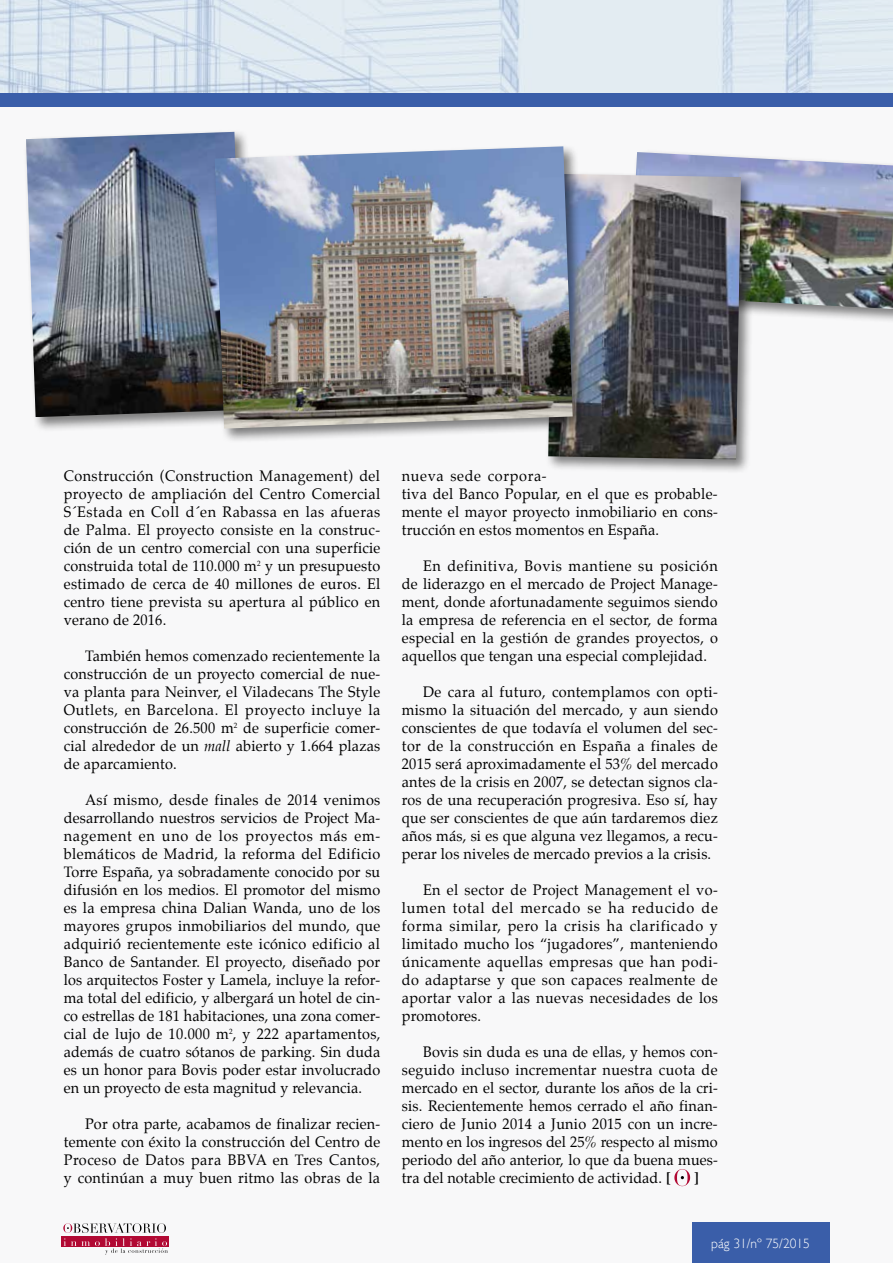
<style>
.page{position:relative;width:893px;height:1263px;background:#fff}
.page>*{position:absolute;margin:0;border:0;box-sizing:border-box;transform-origin:0 0}
.t1{font:15px/18px "Palatino";letter-spacing:.015em;color:#000;text-align:justify;scale:.96 1}
.t2{font:700 15px "Palatino LT Std";color:#000;scale:.96 1}
.t3{font:300 13.5px "Gill Sans";color:#fff}
.s1{font-style:italic}
.s2{font-family:"Palatino LT Std";font-weight:700}
</style>
<div class="page">
<img style="left:0;top:0;width:893px;height:93px">
<div style="left:0;top:95px;width:893px;height:1168px;background:#f8f8f9"></div>
<div style="left:692px;top:1222px;width:137px;height:41px;background:#3a5ea9"></div>
<div style="left:61px;top:1236px;width:107px;height:11px;background:#b10933"></div>
<svg style="left:63px;top:1223px;width:105px;height:31px"></svg>
<div style="left:0;top:93px;width:893px;height:14px;background:#3a5ea9"></div>
<div style="left:627px;top:149px;width:266px;height:176px;background:#000;opacity:.5"></div>
<img style="left:630px;top:152px;width:263px;height:157px">
<svg style="left:674px;top:1169px;width:16px;height:17px"></svg>
<div style="left:23px;top:129px;width:236px;height:303px;background:#000;opacity:.5"></div>
<img style="left:26px;top:132px;width:218px;height:285px">
<div style="left:545px;top:171px;width:211px;height:303px;background:#000;opacity:.5"></div>
<img style="left:548px;top:174px;width:193px;height:286px">
<div style="left:212px;top:143px;width:376px;height:301px;background:#000;opacity:.5"></div>
<img style="left:215px;top:146px;width:358px;height:283px">
<p class="t1" style="left:64px;top:467px;width:331px">Construcción (Construction Management) del proyecto de ampliación del Centro Comercial S´Estada en Coll d´en Rabassa en las afueras de Palma. El proyecto consiste en la construc&shy;ción de un centro comercial con una superficie construida total de 110.000 m<sup>2</sup> y un presupuesto estimado de cerca de 40 millones de euros. El centro tiene prevista su apertura al público en verano de 2016.</p>
<p class="t1" style="left:64px;top:647px;width:331px;text-indent:21px">También hemos comenzado recientemente la construcción de un proyecto comercial de nue&shy;va planta para Neinver, el Viladecans The Style Outlets, en Barcelona. El proyecto incluye la construcción de 26.500 m<sup>2</sup> de superficie comer&shy;cial alrededor de un <span class="s1">mall</span> abierto y 1.664 plazas de aparcamiento.</p>
<p class="t1" style="left:64px;top:791px;width:331px;text-indent:21px">Así mismo, desde finales de 2014 venimos desarrollando nuestros servicios de Project Ma&shy;nagement en uno de los proyectos más em&shy;blemáticos de Madrid, la reforma del Edificio Torre España, ya sobradamente conocido por su difusión en los medios. El promotor del mismo es la empresa china Dalian Wanda, uno de los mayores grupos inmobiliarios del mundo, que adquirió recientemente este icónico edificio al Banco de Santander. El proyecto, diseñado por los arquitectos Foster y Lamela, incluye la refor&shy;ma total del edificio, y albergará un hotel de cin&shy;co estrellas de 181 habitaciones, una zona comer&shy;cial de lujo de 10.000 m<sup>2</sup>, y 222 apartamentos, además de cuatro sótanos de parking. Sin duda es un honor para Bovis poder estar involucrado en un proyecto de esta magnitud y relevancia.</p>
<p class="t1" style="left:64px;top:1115px;width:331px;text-indent:21px">Por otra parte, acabamos de finalizar recien&shy;temente con éxito la construcción del Centro de Proceso de Datos para BBVA en Tres Cantos, y continúan a muy buen ritmo las obras de la</p>
<p class="t1" style="left:402px;top:467px;width:331px;text-align:left">nueva sede corpora-<br>tiva del Banco Popular, en el que es probable&shy;mente el mayor proyecto inmobiliario en cons&shy;trucción en estos momentos en España.</p>
<p class="t1" style="left:402px;top:557px;width:331px;text-indent:21px">En definitiva, Bovis mantiene su posición de liderazgo en el mercado de Project Manage&shy;ment, donde afortunadamente seguimos siendo la empresa de referencia en el sector, de forma especial en la gestión de grandes proyectos, o aquellos que tengan una especial complejidad.</p>
<p class="t1" style="left:402px;top:683px;width:331px;text-indent:21px">De cara al futuro, contemplamos con opti&shy;mismo la situación del mercado, y aun siendo conscientes de que todavía el volumen del sec&shy;tor de la construcción en España a finales de 2015 será aproximadamente el 53% del mercado antes de la crisis en 2007, se detectan signos cla&shy;ros de una recuperación progresiva. Eso sí, hay que ser conscientes de que aún tardaremos diez años más, si es que alguna vez llegamos, a recu&shy;perar los niveles de mercado previos a la crisis.</p>
<p class="t1" style="left:402px;top:881px;width:331px;text-indent:21px">En el sector de Project Management el vo&shy;lumen total del mercado se ha reducido de forma similar, pero la crisis ha clarificado y limitado mucho los “jugadores”, manteniendo únicamente aquellas empresas que han podi&shy;do adaptarse y que son capaces realmente de aportar valor a las nuevas necesidades de los promotores.</p>
<p class="t1" style="left:402px;top:1043px;width:331px;text-indent:21px">Bovis sin duda es una de ellas, y hemos con&shy;seguido incluso incrementar nuestra cuota de mercado en el sector, durante los años de la cri&shy;sis. Recientemente hemos cerrado el año finan&shy;ciero de Junio 2014 a Junio 2015 con un incre&shy;mento en los ingresos del 25% respecto al mismo periodo del año anterior, lo que da buena mues&shy;tra del notable crecimiento de actividad. <span class="s2">[</span></p>
<p class="t2" style="left:694px;top:1169px;width:6px">]</p>
<p class="t3" style="left:711px;top:1235px;width:100px">pág 31/nº 75/2015</p>
</div>
